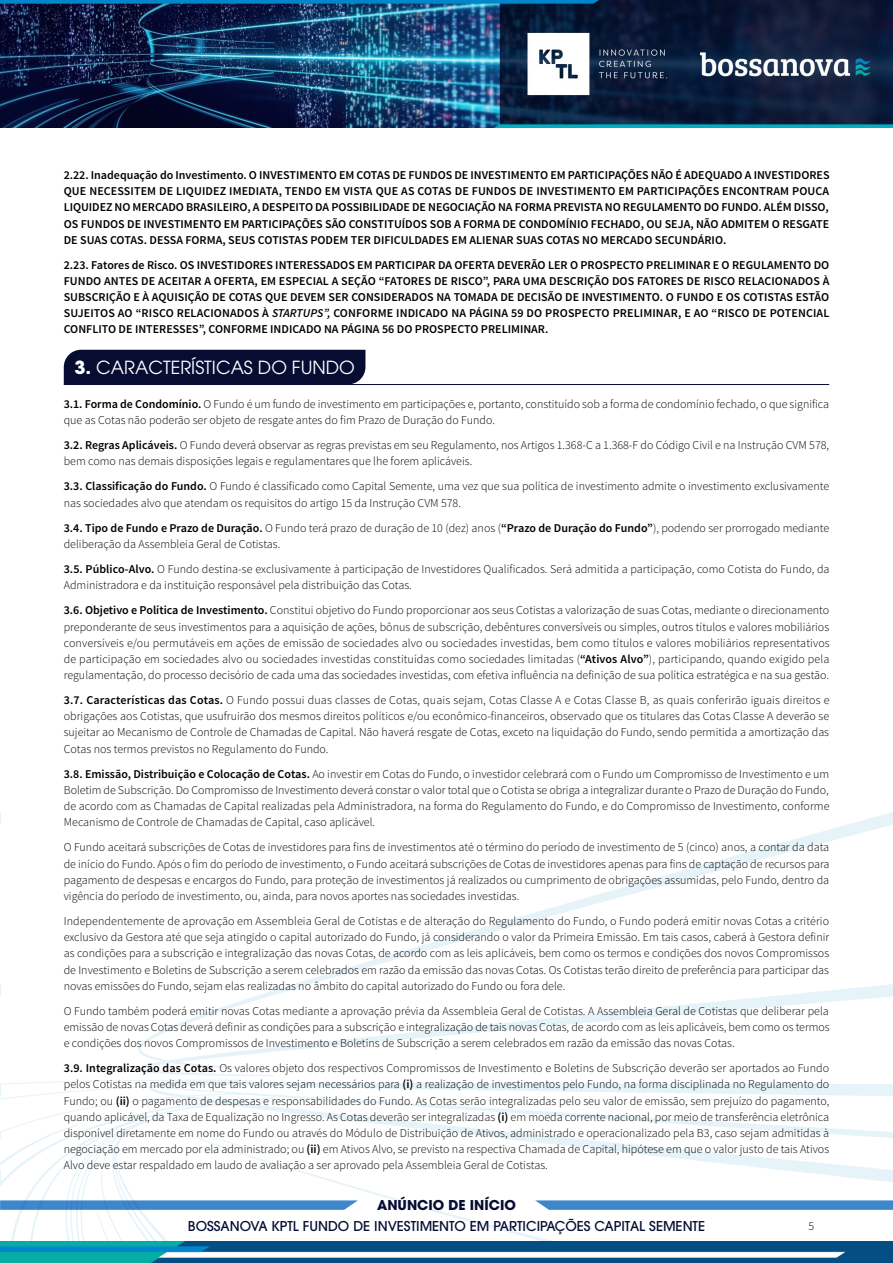
<style>
.page{position:relative;width:893px;height:1263px;background:#fff}
.page>*{position:absolute;margin:0;border:0;box-sizing:border-box;transform-origin:0 0}
.t1{font:18px "ITC Avant Garde Pro";color:#fff}
.t2{font:500 13.5px "ITC Avant Garde Pro";color:#060c32}
.t3{font:700 13.5px "ITC Avant Garde Pro";color:#060c32}
.t4{font:300 12px/16.2px "Source Sans Pro";color:#000;text-align:justify}
.t5{font:600 12px/16.2px "Source Sans Pro";color:#000;text-align:justify}
.s1{font-style:italic}
.s2{font-weight:700}
.s3{font-weight:600}
</style>
<div class="page">
<img style="left:0;top:0;width:893px;height:127px">
<img style="left:0;top:1242px;width:893px;height:21px">
<svg style="left:0;top:812px;width:893px;height:430px"></svg>
<div style="left:64px;top:350px;width:301px;height:34px;background:#060c32"></div>
<hr style="left:64px;top:384px;width:765px;height:1px;background:#060c32">
<p class="t5" style="left:64px;top:167px;width:767px">2.22. Inadequação do Investimento. O INVESTIMENTO EM COTAS DE FUNDOS DE INVESTIMENTO EM PARTICIPAÇÕES NÃO É ADEQUADO A INVESTIDORES QUE NECESSITEM DE LIQUIDEZ IMEDIATA, TENDO EM VISTA QUE AS COTAS DE FUNDOS DE INVESTIMENTO EM PARTICIPAÇÕES ENCONTRAM POUCA LIQUIDEZ NO MERCADO BRASILEIRO, A DESPEITO DA POSSIBILIDADE DE NEGOCIAÇÃO NA FORMA PREVISTA NO REGULAMENTO DO FUNDO. ALÉM DISSO, OS FUNDOS DE INVESTIMENTO EM PARTICIPAÇÕES SÃO CONSTITUÍDOS SOB A FORMA DE CONDOMÍNIO FECHADO, OU SEJA, NÃO ADMITEM O RESGATE DE SUAS COTAS. DESSA FORMA, SEUS COTISTAS PODEM TER DIFICULDADES EM ALIENAR SUAS COTAS NO MERCADO SECUNDÁRIO.</p>
<p class="t5" style="left:64px;top:257px;width:767px">2.23. Fatores de Risco. OS INVESTIDORES INTERESSADOS EM PARTICIPAR DA OFERTA DEVERÃO LER O PROSPECTO PRELIMINAR E O REGULAMENTO DO FUNDO ANTES DE ACEITAR A OFERTA, EM ESPECIAL A SEÇÃO “FATORES DE RISCO”, PARA UMA DESCRIÇÃO DOS FATORES DE RISCO RELACIONADOS À SUBSCRIÇÃO E À AQUISIÇÃO DE COTAS QUE DEVEM SER CONSIDERADOS NA TOMADA DE DECISÃO DE INVESTIMENTO. O FUNDO E OS COTISTAS ESTÃO SUJEITOS AO “RISCO RELACIONADOS À <span class="s1">STARTUPS”,</span> CONFORME INDICADO NA PÁGINA 59 DO PROSPECTO PRELIMINAR, E AO “RISCO DE POTENCIAL CONFLITO DE INTERESSES”, CONFORME INDICADO NA PÁGINA 56 DO PROSPECTO PRELIMINAR.</p>
<h1 class="t1" style="left:74px;top:356px;width:282px"><span class="s2">3.</span> CARACTERÍSTICAS DO FUNDO</h1>
<p class="t4" style="left:64px;top:396px;width:767px"><span class="s3">3.1. Forma de Condomínio.</span> O Fundo é um fundo de investimento em participações e, portanto, constituído sob a forma de condomínio fechado, o que significa que as Cotas não poderão ser objeto de resgate antes do fim Prazo de Duração do Fundo.</p>
<p class="t4" style="left:64px;top:437px;width:767px"><span class="s3">3.2. Regras Aplicáveis.</span> O Fundo deverá observar as regras previstas em seu Regulamento, nos Artigos 1.368-C a 1.368-F do Código Civil e na Instrução CVM 578, bem como nas demais disposições legais e regulamentares que lhe forem aplicáveis.</p>
<p class="t4" style="left:64px;top:478px;width:767px"><span class="s3">3.3. Classificação do Fundo.</span> O Fundo é classificado como Capital Semente, uma vez que sua política de investimento admite o investimento exclusivamente nas sociedades alvo que atendam os requisitos do artigo 15 da Instrução CVM 578.</p>
<p class="t4" style="left:64px;top:520px;width:767px"><span class="s3">3.4. Tipo de Fundo e Prazo de Duração.</span> O Fundo terá prazo de duração de 10 (dez) anos (<span class="s3">“Prazo de Duração do Fundo”</span>), podendo ser prorrogado mediante deliberação da Assembleia Geral de Cotistas.</p>
<p class="t4" style="left:64px;top:561px;width:767px"><span class="s3">3.5. Público-Alvo.</span> O Fundo destina-se exclusivamente à participação de Investidores Qualificados. Será admitida a participação, como Cotista do Fundo, da<br>Administradora e da instituição responsável pela distribuição das Cotas.</p>
<p class="t4" style="left:64px;top:602px;width:767px"><span class="s3">3.6. Objetivo e Política de Investimento.</span> Constitui objetivo do Fundo proporcionar aos seus Cotistas a valorização de suas Cotas, mediante o direcionamento preponderante de seus investimentos para a aquisição de ações, bônus de subscrição, debêntures conversíveis ou simples, outros títulos e valores mobiliários conversíveis e/ou permutáveis em ações de emissão de sociedades alvo ou sociedades investidas, bem como títulos e valores mobiliários representativos de participação em sociedades alvo ou sociedades investidas constituídas como sociedades limitadas (<span class="s3">“Ativos Alvo”</span>), participando, quando exigido pela regulamentação, do processo decisório de cada uma das sociedades investidas, com efetiva influência na definição de sua política estratégica e na sua gestão.</p>
<p class="t4" style="left:64px;top:692px;width:767px"><span class="s3">3.7. Características das Cotas.</span> O Fundo possui duas classes de Cotas, quais sejam, Cotas Classe A e Cotas Classe B, as quais conferirão iguais direitos e obrigações aos Cotistas, que usufruirão dos mesmos direitos políticos e/ou econômico-financeiros, observado que os titulares das Cotas Classe A deverão se sujeitar ao Mecanismo de Controle de Chamadas de Capital. Não haverá resgate de Cotas, exceto na liquidação do Fundo, sendo permitida a amortização das Cotas nos termos previstos no Regulamento do Fundo.</p>
<p class="t4" style="left:64px;top:766px;width:767px"><span class="s3">3.8. Emissão, Distribuição e Colocação de Cotas.</span> Ao investir em Cotas do Fundo, o investidor celebrará com o Fundo um Compromisso de Investimento e um Boletim de Subscrição. Do Compromisso de Investimento deverá constar o valor total que o Cotista se obriga a integralizar durante o Prazo de Duração do Fundo, de acordo com as Chamadas de Capital realizadas pela Administradora, na forma do Regulamento do Fundo, e do Compromisso de Investimento, conforme Mecanismo de Controle de Chamadas de Capital, caso aplicável.</p>
<p class="t4" style="left:64px;top:839px;width:767px">O Fundo aceitará subscrições de Cotas de investidores para fins de investimentos até o término do período de investimento de 5 (cinco) anos, a contar da data de início do Fundo. Após o fim do período de investimento, o Fundo aceitará subscrições de Cotas de investidores apenas para fins de captação de recursos para pagamento de despesas e encargos do Fundo, para proteção de investimentos já realizados ou cumprimento de obrigações assumidas, pelo Fundo, dentro da vigência do período de investimento, ou, ainda, para novos aportes nas sociedades investidas.</p>
<p class="t4" style="left:64px;top:913px;width:767px">Independentemente de aprovação em Assembleia Geral de Cotistas e de alteração do Regulamento do Fundo, o Fundo poderá emitir novas Cotas a critério exclusivo da Gestora até que seja atingido o capital autorizado do Fundo, já considerando o valor da Primeira Emissão. Em tais casos, caberá à Gestora definir as condições para a subscrição e integralização das novas Cotas, de acordo com as leis aplicáveis, bem como os termos e condições dos novos Compromissos de Investimento e Boletins de Subscrição a serem celebrados em razão da emissão das novas Cotas. Os Cotistas terão direito de preferência para participar das novas emissões do Fundo, sejam elas realizadas no âmbito do capital autorizado do Fundo ou fora dele.</p>
<p class="t4" style="left:64px;top:1003px;width:767px">O Fundo também poderá emitir novas Cotas mediante a aprovação prévia da Assembleia Geral de Cotistas. A Assembleia Geral de Cotistas que deliberar pela emissão de novas Cotas deverá definir as condições para a subscrição e integralização de tais novas Cotas, de acordo com as leis aplicáveis, bem como os termos e condições dos novos Compromissos de Investimento e Boletins de Subscrição a serem celebrados em razão da emissão das novas Cotas.</p>
<p class="t4" style="left:64px;top:1060px;width:767px"><span class="s3">3.9. Integralização das Cotas.</span> Os valores objeto dos respectivos Compromissos de Investimento e Boletins de Subscrição deverão ser aportados ao Fundo pelos Cotistas na medida em que tais valores sejam necessários para <span class="s3">(i)</span> a realização de investimentos pelo Fundo, na forma disciplinada no Regulamento do Fundo; ou <span class="s3">(ii)</span> o pagamento de despesas e responsabilidades do Fundo. As Cotas serão integralizadas pelo seu valor de emissão, sem prejuízo do pagamento, quando aplicável, da Taxa de Equalização no Ingresso. As Cotas deverão ser integralizadas <span class="s3">(i)</span> em moeda corrente nacional, por meio de transferência eletrônica disponível diretamente em nome do Fundo ou através do Módulo de Distribuição de Ativos, administrado e operacionalizado pela B3, caso sejam admitidas à negociação em mercado por ela administrado; ou <span class="s3">(ii)</span> em Ativos Alvo, se previsto na respectiva Chamada de Capital, hipótese em que o valor justo de tais Ativos Alvo deve estar respaldado em laudo de avaliação a ser aprovado pela Assembleia Geral de Cotistas.</p>
<p class="t3" style="left:377px;top:1196px;width:140px">ANÚNCIO DE INÍCIO</p>
<p class="t2" style="left:188px;top:1217px;width:519px">BOSSANOVA KPTL FUNDO DE INVESTIMENTO EM PARTICIPAÇÕES CAPITAL SEMENTE</p>
<p class="t4" style="left:808px;top:1218px;width:7px">5</p>
</div>
